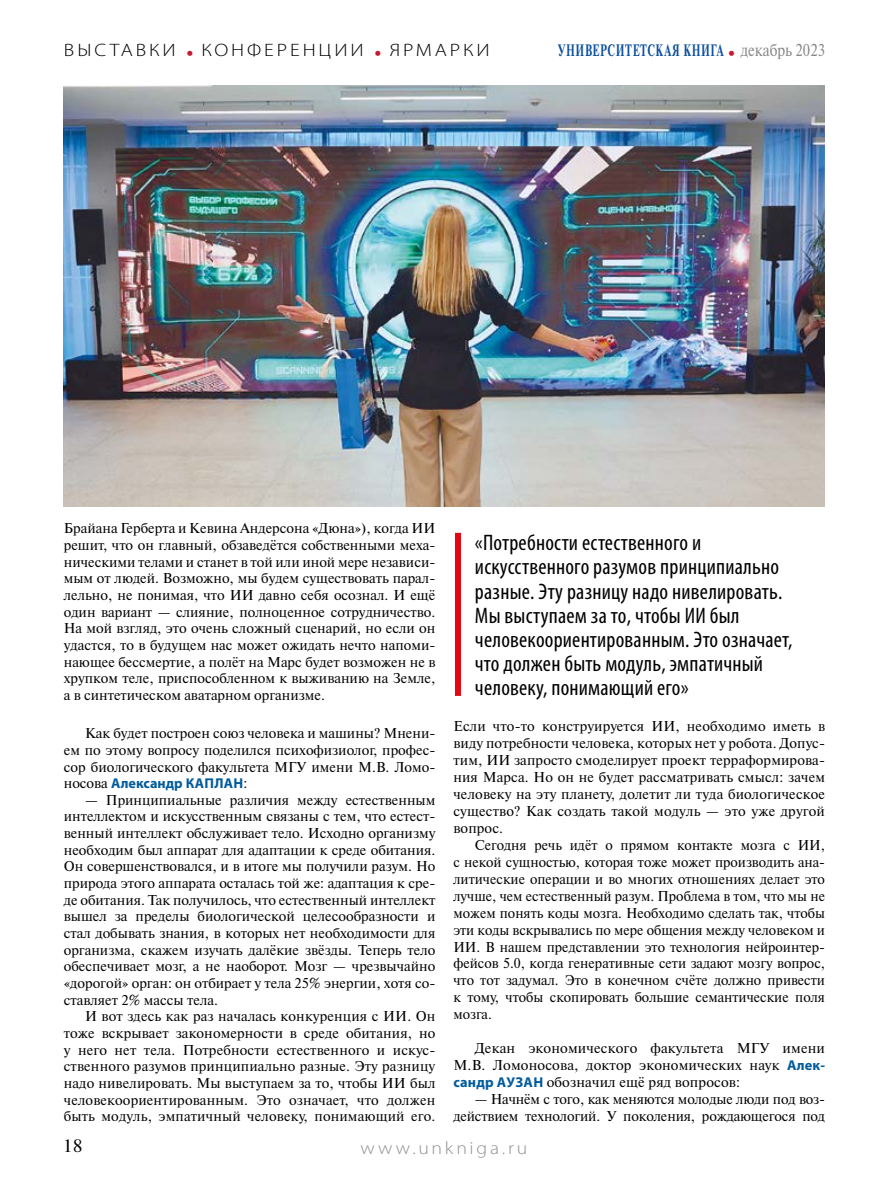
<style>
.page{position:relative;width:893px;height:1187px;background:#fff}
.page>*{position:absolute;margin:0;border:0;box-sizing:border-box;transform-origin:0 0}
.t1{font:condensed 22.5px/24px "Myriad Pro";letter-spacing:.01em;color:#000}
.t2{font:300 18px "Myriad Pro";letter-spacing:.14em;color:#000;scale:1.15 1}
.t3{font:300 18px "Myriad Pro";letter-spacing:.14em;color:#929292;scale:1.1 1}
.t4{font:18px "Newton C";color:#000;scale:1.1 1}
.t5{font:700 16.5px "Newton C";letter-spacing:.06em;color:#0a4f9e;scale:.65 1}
.t6{font:14.25px/16.6px "Newton C";color:#000;text-align:justify}
.t7{font:700 14.25px "Myriad Pro";letter-spacing:.005em;color:#005b9d}
.s1{font-weight:400;font-size:17.25px;color:#878787}
.s2{font-family:"Newton C";font-weight:400;color:#000}
.s3{font-family:"Myriad Pro";font-weight:700;color:#005b9d}
</style>
<div class="page">
<div style="left:455px;top:533px;width:6px;height:163px;background:#e30613"></div>
<img style="left:64px;top:85px;width:760px;height:421px">
<p class="t2" style="left:64px;top:39px;width:99px">ВЫСТАВКИ</p>
<p class="t2" style="left:202px;top:39px;width:143px">КОНФЕРЕНЦИИ</p>
<p class="t2" style="left:390px;top:39px;width:88px">ЯРМАРКИ</p>
<p class="t5" style="left:558px;top:41px;width:413px">УНИВЕРСИТЕTСКАЯ КНИГА <span class="s1">декабрь 2023</span></p>
<p class="t6" style="left:64px;top:520px;width:373px">Брайана Герберта и Кевина Андерсона «Дюна»), когда ИИ решит, что он главный, обзаведётся собственными меха&shy;ническими телами и станет в той или иной мере независи&shy;мым от людей. Возможно, мы будем существовать парал&shy;лельно, не понимая, что ИИ давно себя осознал. И ещё один вариант — слияние, полноценное сотрудничество.<br>На мой взгляд, это очень сложный сценарий, но если он удастся, то в будущем нас может ожидать нечто напоми&shy;нающее бессмертие, а полёт на Марс будет возможен не в хрупком теле, приспособленном к выживанию на Земле, а в синтетическом аватарном организме.</p>
<p class="t6" style="left:64px;top:725px;width:373px;text-indent:21px">Как будет построен союз человека и машины? Мнени&shy;ем по этому вопросу поделился психофизиолог, профес&shy;сор биологического факультета МГУ имени М.В. Ломо-</p>
<p class="t7" style="left:64px;top:774px;width:185px"><span class="s2">носова</span> Александр КАПЛАН<span class="s2">:</span></p>
<p class="t6" style="left:64px;top:791px;width:373px;text-indent:21px">— Принципиальные различия между естественным интеллектом и искусственным связаны с тем, что естест&shy;венный интеллект обслуживает тело. Исходно организму необходим был аппарат для адаптации к среде обитания.<br>Он совершенствовался, и в итоге мы получили разум. Но природа этого аппарата осталась той же: адаптация к сре&shy;де обитания. Так получилось, что естественный интеллект вышел за пределы биологической целесообразности и стал добывать знания, в которых нет необходимости для организма, скажем изучать далёкие звёзды. Теперь тело обеспечивает мозг, а не наоборот. Мозг — чрезвычайно «дорогой» орган: он отбирает у тела 25% энергии, хотя со&shy;ставляет 2% массы тела.</p>
<p class="t6" style="left:64px;top:1008px;width:373px;text-indent:21px">И вот здесь как раз началась конкуренция с ИИ. Он тоже вскрывает закономерности в среде обитания, но у него нет тела. Потребности естественного и искус&shy;ственного разумов принципиально разные. Эту разницу надо нивелировать. Мы выступаем за то, чтобы ИИ был человекоориентированным. Это означает, что должен быть модуль, эмпатичный человеку, понимающий его.</p>
<p class="t1" style="left:475px;top:530px;width:319px">«Потребности естественного и искусственного разумов принципиально разные. Эту разницу надо нивелировать.<br>Мы выступаем за то, чтобы ИИ был человекоориентированным. Это означает, что должен быть модуль, эмпатичный человеку, понимающий его»</p>
<p class="t6" style="left:453px;top:718px;width:373px">Если что-то конструируется ИИ, необходимо иметь в виду потребности человека, которых нет у робота. Допус&shy;тим, ИИ запросто смоделирует проект терраформирова&shy;ния Марса. Но он не будет рассматривать смысл: зачем человеку на эту планету, долетит ли туда биологическое существо? Как создать такой модуль — это уже другой вопрос.</p>
<p class="t6" style="left:453px;top:836px;width:373px;text-indent:21px">Сегодня речь идёт о прямом контакте мозга с ИИ, с некой сущностью, которая тоже может производить ана&shy;литические операции и во многих отношениях делает это лучше, чем естественный разум. Проблема в том, что мы не можем понять коды мозга. Необходимо сделать так, чтобы эти коды вскрывались по мере общения между человеком и ИИ. В нашем представлении это технология нейроинтер&shy;фейсов 5.0, когда генеративные сети задают мозгу вопрос, что тот задумал. Это в конечном счёте должно привести к тому, чтобы скопировать большие семантические поля мозга.</p>
<p class="t6" style="left:453px;top:1039px;width:373px;text-indent:21px">Декан экономического факультета МГУ имени М.В. Ломоносова, доктор экономических наук <span class="s3">Алек&shy;сандр АУЗАН</span> обозначил ещё ряд вопросов:</p>
<p class="t6" style="left:453px;top:1090px;width:373px;text-align:right">— Начнём с того, как меняются молодые люди под воз&shy;действием технологий. У поколения, рождающегося под</p>
<p class="t4" style="left:63px;top:1135px;width:20px">18</p>
<p class="t3" style="left:361px;top:1137px;width:153px">www.unkniga.ru</p>
</div>
